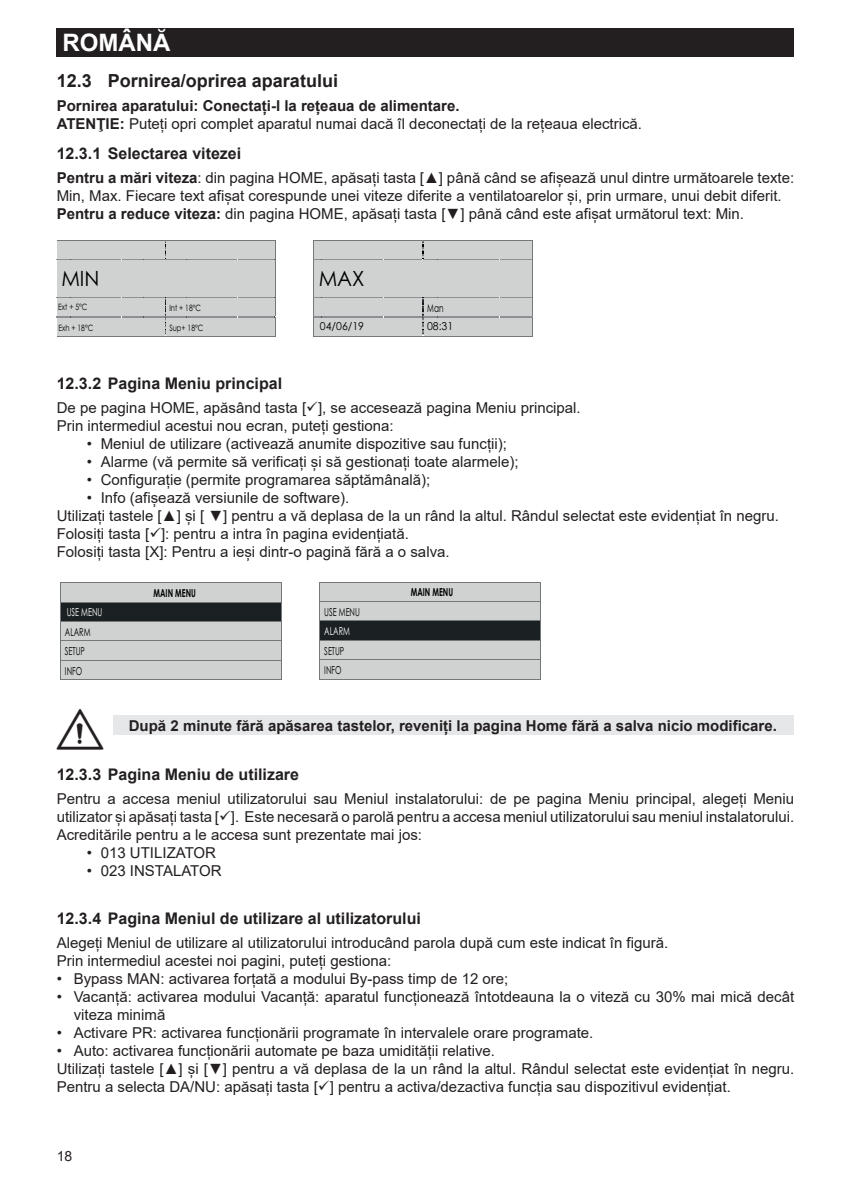
<style>
.page{position:relative;width:851px;height:1191px;background:#fff}
.page>*{position:absolute;margin:0;border:0;box-sizing:border-box;transform-origin:0 0}
.t1{font:46px "VORTICE Simboli";color:#231f20}
.t2{font:700 24px "Arial";color:#fff}
.t3{font:21px "Century Gothic";color:#000001;scale:.96 1}
.t4{font:700 18px "Arial";color:#231f20}
.t5{font:700 16px "Arial";color:#231f20}
.Testo{font:15px/18px "Arial";color:#231f20}
.Testo_grassetto{font:700 15px "Arial";color:#231f20}
.t6{font:14px "Arial";color:#231f20}
.t7{font:11px/19.4px "Century Gothic";color:#000001;scale:.67 1}
.t8{font:700 11px "Century Gothic";color:#000001;scale:.67 1}
.t9{font:11px "Century Gothic";color:#000001;scale:.96 1}
.t10{font:11px "Century Gothic";color:#fff;scale:.67 1}
.t11{font:8.8px "Century Gothic";color:#000001;scale:.78 1}
.s1{font-weight:700}
.s2{color:#fff}
</style>
<div class="page">
<div style="left:57px;top:28px;width:737px;height:29px;background:#231f20"></div>
<div style="left:113px;top:715px;width:681px;height:19px;background:#e6e7e9"></div>
<div style="left:57px;top:260px;width:218px;height:37px;background:#d0d1d1"></div>
<svg style="left:57px;top:240px;width:219px;height:20px"></svg>
<hr style="left:275px;top:260px;width:1px;height:37px;background:#75787a">
<svg style="left:57px;top:297px;width:219px;height:40px"></svg>
<div style="left:313px;top:260px;width:219px;height:37px;background:#d0d1d1"></div>
<svg style="left:313px;top:240px;width:220px;height:20px"></svg>
<hr style="left:313px;top:260px;width:1px;height:37px;background:#75787a">
<hr style="left:532px;top:260px;width:1px;height:37px;background:#75787a">
<svg style="left:313px;top:297px;width:220px;height:40px"></svg>
<div style="left:61px;top:583px;width:220px;height:19px;background:#d0d1d1"></div>
<hr style="left:61px;top:582px;width:220px;height:1px;background:#75787a">
<div style="left:61px;top:602px;width:220px;height:19px;background:#1b2022"></div>
<hr style="left:61px;top:602px;width:220px;height:1px;background:#75787a">
<div style="left:61px;top:622px;width:220px;height:18px;background:#d0d1d1"></div>
<hr style="left:61px;top:621px;width:220px;height:1px;background:#75787a">
<div style="left:61px;top:641px;width:220px;height:19px;background:#d0d1d1"></div>
<hr style="left:61px;top:640px;width:220px;height:1px;background:#75787a">
<div style="left:61px;top:660px;width:220px;height:19px;background:#d0d1d1"></div>
<hr style="left:61px;top:660px;width:220px;height:1px;background:#75787a">
<svg style="left:60px;top:582px;width:1px;height:98px"></svg>
<hr style="left:61px;top:679px;width:220px;height:1px;background:#75787a">
<svg style="left:281px;top:582px;width:1px;height:98px"></svg>
<div style="left:320px;top:582px;width:220px;height:19px;background:#d0d1d1"></div>
<hr style="left:320px;top:581px;width:220px;height:1px;background:#75787a">
<div style="left:320px;top:602px;width:220px;height:18px;background:#d0d1d1"></div>
<hr style="left:320px;top:601px;width:220px;height:1px;background:#75787a">
<div style="left:320px;top:621px;width:220px;height:19px;background:#1b2022"></div>
<hr style="left:320px;top:620px;width:220px;height:1px;background:#75787a">
<div style="left:320px;top:640px;width:220px;height:19px;background:#d0d1d1"></div>
<hr style="left:320px;top:640px;width:220px;height:1px;background:#75787a">
<div style="left:320px;top:660px;width:220px;height:19px;background:#d0d1d1"></div>
<hr style="left:320px;top:659px;width:220px;height:1px;background:#75787a">
<svg style="left:319px;top:582px;width:1px;height:98px"></svg>
<hr style="left:320px;top:679px;width:220px;height:1px;background:#75787a">
<svg style="left:540px;top:582px;width:1px;height:98px"></svg>
<h2 class="t2" style="left:62px;top:26px;width:109px">ROMÂNĂ</h2>
<p class="t4" style="left:57px;top:68px;width:283px">12.3 Pornirea/oprirea aparatului</p>
<p class="Testo_grassetto" style="left:57px;top:95px;width:404px">Pornirea aparatului: Conectați-l la rețeaua de alimentare.</p>
<p class="Testo" style="left:57px;top:114px;width:586px"><span class="s1">ATENŢIE:</span> Puteți opri complet aparatul numai dacă îl deconectați de la rețeaua electrică.</p>
<p class="t5" style="left:57px;top:142px;width:186px">12.3.1 Selectarea vitezei</p>
<p class="Testo" style="left:57px;top:168px;width:739px"><span class="s1">Pentru a mări viteza</span>: din pagina HOME, apăsați tasta [▲] până când se afișează unul dintre următoarele texte:<br>Min, Max. Fiecare text afișat corespunde unei viteze diferite a ventilatoarelor și, prin urmare, unui debit diferit.</p>
<p class="Testo" style="left:57px;top:204px;width:688px"><span class="s1">Pentru a reduce viteza:</span> din pagina HOME, apăsați tasta [▼] până când este afișat următorul text: Min.</p>
<p class="t3" style="left:61px;top:263px;width:41px">MIN</p>
<p class="t3" style="left:318px;top:263px;width:49px">MAX</p>
<p class="t11" style="left:59px;top:321px;width:46px">Exh + 18°C</p>
<p class="t9" style="left:320px;top:318px;width:48px">04/06/19</p>
<p class="t9" style="left:427px;top:318px;width:29px">08:31</p>
<p class="t11" style="left:58px;top:301px;width:39px">Ext + 5°C</p>
<p class="t7" style="left:427px;top:298px;width:26px">Man</p>
<p class="t11" style="left:169px;top:302px;width:42px">Int + 18°C</p>
<p class="t11" style="left:169px;top:321px;width:45px">Sup+ 18°C</p>
<p class="t5" style="left:57px;top:372px;width:227px">12.3.2 Pagina Meniu principal</p>
<p class="Testo" style="left:57px;top:398px;width:525px">De pe pagina HOME, apăsând tasta [✓], se accesează pagina Meniu principal.</p>
<p class="Testo" style="left:57px;top:416px;width:338px">Prin intermediul acestui nou ecran, puteți gestiona:</p>
<p class="Testo" style="left:87px;top:434px;width:421px">• Meniul de utilizare (activează anumite dispozitive sau funcții);</p>
<p class="Testo" style="left:87px;top:452px;width:433px">• Alarme (vă permite să verificați și să gestionați toate alarmele);</p>
<p class="Testo" style="left:87px;top:470px;width:345px">• Configurație (permite programarea săptămânală);</p>
<p class="Testo" style="left:87px;top:488px;width:264px">• Info (afișează versiunile de software).</p>
<p class="Testo" style="left:57px;top:506px;width:723px">Utilizați tastele [▲] și [ ▼] pentru a vă deplasa de la un rând la altul. Rândul selectat este evidențiat în negru.</p>
<p class="Testo" style="left:57px;top:524px;width:353px">Folosiți tasta [✓]: pentru a intra în pagina evidențiată.</p>
<p class="Testo" style="left:57px;top:542px;width:394px">Folosiți tasta [X]: Pentru a ieși dintr-o pagină fără a o salva.</p>
<p class="t10" style="left:67px;top:604px;width:55px">USE MENU</p>
<p class="t7" style="left:65px;top:622px;width:40px">ALARM<br>SETUP<br>INFO</p>
<p class="t8" style="left:153px;top:584px;width:65px">MAIN MENU</p>
<p class="t7" style="left:324px;top:602px;width:55px">USE MENU<br><span class="s2">ALARM<br></span>SETUP<br>INFO</p>
<p class="t8" style="left:410px;top:584px;width:65px">MAIN MENU</p>
<p class="t1" style="left:57px;top:707px;width:48px">a</p>
<p class="Testo_grassetto" style="left:129px;top:715px;width:649px">După 2 minute fără apăsarea tastelor, reveniți la pagina Home fără a salva nicio modificare.</p>
<p class="t5" style="left:57px;top:763px;width:244px">12.3.3 Pagina Meniu de utilizare</p>
<p class="Testo" style="left:57px;top:789px;width:739px">Pentru a accesa meniul utilizatorului sau Meniul instalatorului: de pe pagina Meniu principal, alegeți Meniu utilizator și apăsați tasta [✓]. Este necesară o parolă pentru a accesa meniul utilizatorului sau meniul instalatorului.</p>
<p class="Testo" style="left:57px;top:825px;width:367px">Acreditările pentru a le accesa sunt prezentate mai jos:</p>
<p class="Testo" style="left:87px;top:843px;width:131px">• 013 UTILIZATOR</p>
<p class="Testo" style="left:87px;top:861px;width:136px">• 023 INSTALATOR</p>
<p class="t5" style="left:57px;top:907px;width:365px">12.3.4 Pagina Meniul de utilizare al utilizatorului</p>
<p class="Testo" style="left:57px;top:933px;width:613px">Alegeți Meniul de utilizare al utilizatorului introducând parola după cum este indicat în figură.</p>
<p class="Testo" style="left:57px;top:951px;width:336px">Prin intermediul acestei noi pagini, puteți gestiona:</p>
<p class="Testo" style="left:57px;top:969px;width:453px">• Bypass MAN: activarea forțată a modului By-pass timp de 12 ore;</p>
<p class="Testo" style="left:74px;top:987px;width:722px;text-indent:-17px">• Vacanță: activarea modului Vacanță: aparatul funcționează întotdeauna la o viteză cu 30% mai mică decât viteza minimă</p>
<p class="Testo" style="left:57px;top:1023px;width:538px">• Activare PR: activarea funcționării programate în intervalele orare programate.</p>
<p class="Testo" style="left:57px;top:1041px;width:440px">• Auto: activarea funcționării automate pe baza umidității relative.</p>
<p class="Testo" style="left:57px;top:1059px;width:739px">Utilizați tastele [▲] și [▼] pentru a vă deplasa de la un rând la altul. Rândul selectat este evidențiat în negru.<br>Pentru a selecta DA/NU: apăsați tasta [✓] pentru a activa/dezactiva funcția sau dispozitivul evidențiat.</p>
<p class="t6" style="left:57px;top:1146px;width:17px">18</p>
</div>
